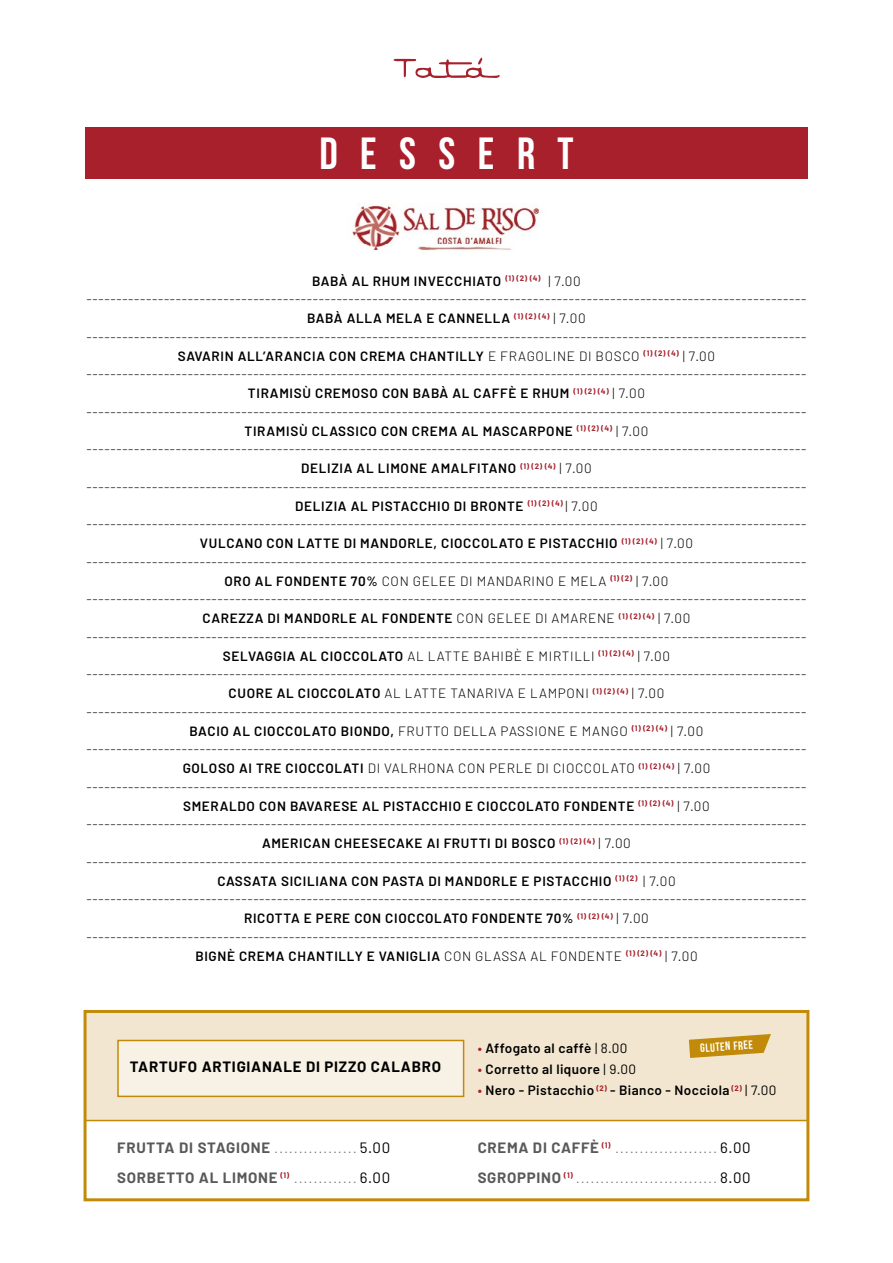
<style>
.page{position:relative;width:893px;height:1263px;background:#fff}
.page>*{position:absolute;margin:0;border:0;box-sizing:border-box;transform-origin:0 0}
.t1{font:700 45px "Bebas Neue";letter-spacing:.5em;color:#fff}
.t2{font:100 15px/30px "Barlow";color:#59585a}
.t3{font:700 15px/30px "Barlow";letter-spacing:.05em;color:#59585a}
.t4{font:700 15px "Barlow";letter-spacing:.05em;color:#000}
.t5{font:300 13.5px/18.8px "Barlow";letter-spacing:.05em;color:#000;text-align:center}
.t6{font:600 13.5px "Barlow";letter-spacing:.03em;color:#000}
.t7{font:12px "Bebas Neue";color:#fff}
.s1{font-weight:600}
.s2{color:#a7202c}
.s3{font-weight:400}
.s4{font-weight:100}
.s5{font-weight:400;color:#000}
.s6{font-weight:700}
</style>
<div class="page">
<div style="left:85px;top:128px;width:723px;height:51px;background:#a7202c"></div>
<svg style="left:393px;top:57px;width:107px;height:21px"></svg>
<img style="left:352px;top:203px;width:188px;height:48px">
<svg style="left:83px;top:1010px;width:727px;height:192px"></svg>
<div style="left:117px;top:1040px;width:347px;height:57px;border:2px solid #c18a08"></div>
<svg style="left:689px;top:1034px;width:82px;height:24px;background:#cea33f"></svg>
<hr style="left:85px;top:1120px;width:723px;height:1px;background:#c18a08">
<h1 class="t1" style="left:319px;top:129px;width:256px">DESSERT</h1>
<p class="t5" style="left:87px;top:271px;width:721px"><span class="s1">BABÀ AL RHUM INVECCHIATO</span> <sup>(1)</sup> <sup>(2)</sup> <sup>(4)</sup> | 7.00 ------------------------------------------------------------------------------------------------------------------------- <span class="s1">BABÀ ALLA MELA E CANNELLA</span> <sup>(1)</sup> <sup>(2)</sup> <sup>(4)</sup> | 7.00 ------------------------------------------------------------------------------------------------------------------------- <span class="s1">SAVARIN ALL’ARANCIA CON CREMA CHANTILLY</span> E FRAGOLINE DI BOSCO <sup>(1)</sup> <sup>(2)</sup> <sup>(4)</sup> | 7.00 ------------------------------------------------------------------------------------------------------------------------- <span class="s1">TIRAMISÙ CREMOSO CON BABÀ AL CAFFÈ E RHUM</span> <sup>(1)</sup> <sup>(2)</sup> <sup>(4)</sup> | 7.00 ------------------------------------------------------------------------------------------------------------------------- <span class="s1">TIRAMISÙ CLASSICO CON CREMA AL MASCARPONE</span> <sup>(1)</sup> <sup>(2)</sup> <sup>(4)</sup> | 7.00 ------------------------------------------------------------------------------------------------------------------------- <span class="s1">DELIZIA AL LIMONE AMALFITANO</span> <sup>(1)</sup> <sup>(2)</sup> <sup>(4)</sup> | 7.00 ------------------------------------------------------------------------------------------------------------------------- <span class="s1">DELIZIA AL PISTACCHIO DI BRONTE</span> <sup>(1)</sup> <sup>(2)</sup> <sup>(4)</sup> | 7.00 ------------------------------------------------------------------------------------------------------------------------- <span class="s1">VULCANO CON LATTE DI MANDORLE, CIOCCOLATO E PISTACCHIO</span> <sup>(1)</sup> <sup>(2)</sup> <sup>(4)</sup> | 7.00 ------------------------------------------------------------------------------------------------------------------------- <span class="s1">ORO AL FONDENTE 70%</span> CON GELEE DI MANDARINO E MELA <sup>(1)</sup> <sup>(2)</sup> | 7.00 ------------------------------------------------------------------------------------------------------------------------- <span class="s1">CAREZZA DI MANDORLE AL FONDENTE</span> CON GELEE DI AMARENE <sup>(1)</sup> <sup>(2)</sup> <sup>(4)</sup> | 7.00 ------------------------------------------------------------------------------------------------------------------------- <span class="s1">SELVAGGIA AL CIOCCOLATO</span> AL LATTE BAHIBÈ E MIRTILLI <sup>(1)</sup> <sup>(2)</sup> <sup>(4)</sup> | 7.00 ------------------------------------------------------------------------------------------------------------------------- <span class="s1">CUORE AL CIOCCOLATO</span> AL LATTE TANARIVA E LAMPONI <sup>(1)</sup> <sup>(2)</sup> <sup>(4)</sup> | 7.00 ------------------------------------------------------------------------------------------------------------------------- <span class="s1">BACIO AL CIOCCOLATO BIONDO,</span> FRUTTO DELLA PASSIONE E MANGO <sup>(1)</sup> <sup>(2)</sup> <sup>(4)</sup> | 7.00 ------------------------------------------------------------------------------------------------------------------------- <span class="s1">GOLOSO AI TRE CIOCCOLATI</span> DI VALRHONA CON PERLE DI CIOCCOLATO <sup>(1)</sup> <sup>(2)</sup> <sup>(4)</sup> | 7.00 ------------------------------------------------------------------------------------------------------------------------- <span class="s1">SMERALDO CON BAVARESE AL PISTACCHIO E CIOCCOLATO FONDENTE</span> <sup>(1)</sup> <sup>(2)</sup> <sup>(4)</sup> | 7.00 ------------------------------------------------------------------------------------------------------------------------- <span class="s1">AMERICAN CHEESECAKE AI FRUTTI DI BOSCO</span> <sup>(1)</sup> <sup>(2)</sup> <sup>(4)</sup> | 7.00 ------------------------------------------------------------------------------------------------------------------------- <span class="s1">CASSATA SICILIANA CON PASTA DI MANDORLE E PISTACCHIO</span> <sup>(1)</sup> <sup>(2)</sup> | 7.00 ------------------------------------------------------------------------------------------------------------------------- <span class="s1">RICOTTA E PERE CON CIOCCOLATO FONDENTE 70%</span> <sup>(1)</sup> <sup>(2)</sup> <sup>(4)</sup> | 7.00 ------------------------------------------------------------------------------------------------------------------------- <span class="s1">BIGNÈ CREMA CHANTILLY E VANIGLIA</span> CON GLASSA AL FONDENTE <sup>(1)</sup> <sup>(2)</sup> <sup>(4)</sup> | 7.00</p>
<p class="t4" style="left:130px;top:1058px;width:313px">TARTUFO ARTIGIANALE DI PIZZO CALABRO</p>
<p class="t7" style="left:700px;top:1041px;width:54px;rotate:-4deg">GLUTEN FREE</p>
<p class="t6" style="left:478px;top:1040px;width:151px"><span class="s2">•</span> Affogato al caffè <span class="s3">| 8.00</span></p>
<p class="t6" style="left:478px;top:1061px;width:160px"><span class="s2">•</span> Corretto al liquore <span class="s3">| 9.00</span></p>
<p class="t6" style="left:478px;top:1082px;width:300px"><span class="s2">•</span> Nero - Pistacchio <sup>(2)</sup> - Bianco - Nocciola <sup>(2)</sup> <span class="s3">| 7.00</span></p>
<p class="t3" style="left:117px;top:1132px;width:275px">FRUTTA DI STAGIONE <span class="s4">.................</span> <span class="s5">5.00<br></span>SORBETTO AL LIMONE <sup>(1)</sup> <span class="s4">.............</span> <span class="s5">6.00</span></p>
<p class="t2" style="left:478px;top:1132px;width:275px"><span class="s6">CREMA DI CAFFÈ</span> <sup>(1)</sup> ..................... <span class="s5">6.00<br></span><span class="s6">SGROPPINO</span> <sup>(1)</sup> ............................. <span class="s5">8.00</span></p>
</div>
